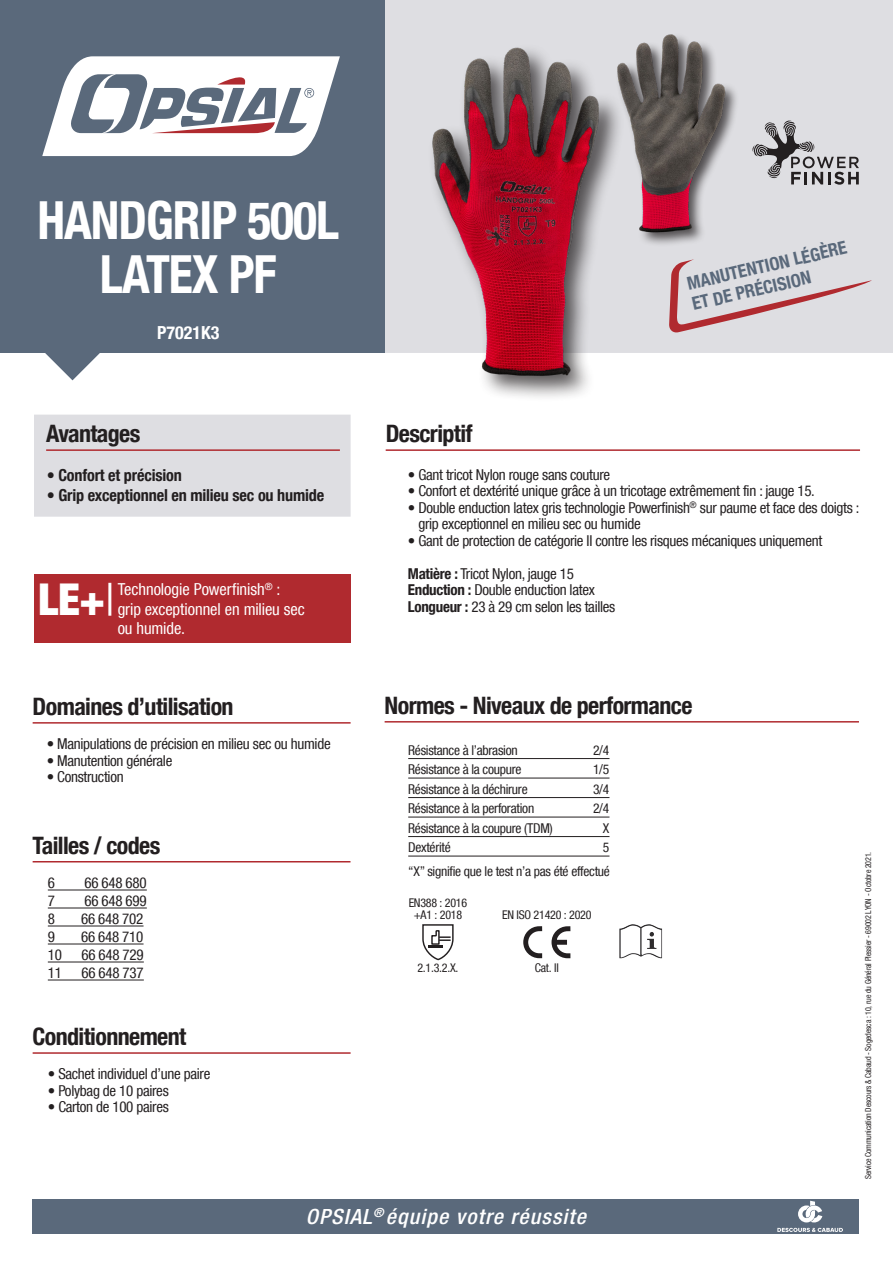
<style>
.page{position:relative;width:893px;height:1263px;background:#fff}
.page>*{position:absolute;margin:0;border:0;box-sizing:border-box;transform-origin:0 0}
.NOM_PRODUIT{font:700 condensed 52.5px/54px "Helvetica Neue LT Com";letter-spacing:-.02em;color:#fff;text-align:center;scale:.95 1}
.PLUS_PRODUIT_TXT{font:900 condensed 43.8px "Helvetica Neue LT Com";color:#fff}
.Titre_Noir{font:700 condensed 24px "Helvetica Neue LT Com";letter-spacing:-.025em;color:#231f20}
.t1{font:italic 500 condensed 21px "Helvetica Neue LT Com";letter-spacing:.05em;color:#fff;scale:1.05 1}
.virgule{font:700 condensed 18px/21px "Helvetica Neue LT Com";color:#5a697b}
.t2{font:700 condensed 18px "Helvetica Neue LT Com";color:#fff}
.PLUS_PRODUIT_TXT-2{font:condensed 16.5px/19.5px "Helvetica Neue LT Com";letter-spacing:-.005em;color:#fff}
.TEXTE_Gras{font:700 condensed 16.5px "Helvetica Neue LT Com";letter-spacing:-.01em;color:#231f20}
.Texte{font:condensed 15px/16.5px "Helvetica Neue LT Com";letter-spacing:-.02em;color:#231f20}
.tableau{font:condensed 15px "Helvetica Neue LT Com";letter-spacing:-.02em;color:#231f20}
.tableau-2{font:condensed 13.5px "Helvetica Neue LT Com";letter-spacing:-.02em;color:#231f20}
.t3{font:condensed 12px/12.8px "Helvetica Neue LT Com";letter-spacing:-.02em;color:#231f20;text-align:center}
.t4{font:condensed 8.25px "Helvetica Neue LT Com";letter-spacing:-.02em;color:#231f20;scale:.96 1}
.s1{font-weight:400}
.s2{font-weight:700}
</style>
<div class="page">
<div style="left:628px;top:0;width:265px;height:353px;background:#dedee2"></div>
<div style="left:34px;top:415px;width:317px;height:102px;background:#dedee2"></div>
<div style="left:0;top:0;width:385px;height:353px;background:#5a697b"></div>
<div style="left:33px;top:1199px;width:826px;height:34px;background:#5a697b"></div>
<svg style="left:45px;top:353px;width:55px;height:27px"></svg>
<svg style="left:777px;top:1228px;width:66px;height:4px"></svg>
<svg style="left:798px;top:1201px;width:24px;height:21px"></svg>
<svg style="left:42px;top:56px;width:298px;height:100px"></svg>
<hr style="left:408px;top:758px;width:201px;height:1px;background:#231f20">
<hr style="left:408px;top:778px;width:201px;height:1px;background:#231f20">
<hr style="left:408px;top:797px;width:201px;height:1px;background:#231f20">
<hr style="left:408px;top:817px;width:201px;height:1px;background:#231f20">
<hr style="left:408px;top:836px;width:201px;height:1px;background:#231f20">
<hr style="left:408px;top:856px;width:201px;height:1px;background:#231f20">
<hr style="left:386px;top:449px;width:474px;height:2px;background:#b02a2f">
<hr style="left:46px;top:449px;width:294px;height:2px;background:#b02a2f">
<hr style="left:33px;top:1052px;width:318px;height:2px;background:#b02a2f">
<hr style="left:385px;top:721px;width:474px;height:1px;background:#b02a2f">
<hr style="left:33px;top:722px;width:318px;height:2px;background:#b02a2f">
<hr style="left:33px;top:861px;width:317px;height:1px;background:#b02a2f">
<div style="left:34px;top:575px;width:317px;height:68px;background:#b02a2f"></div>
<hr style="left:48px;top:890px;width:99px;height:1px;background:#231f20">
<hr style="left:48px;top:908px;width:99px;height:1px;background:#231f20">
<hr style="left:48px;top:926px;width:96px;height:1px;background:#231f20">
<hr style="left:48px;top:944px;width:96px;height:1px;background:#231f20">
<hr style="left:48px;top:962px;width:96px;height:1px;background:#231f20">
<hr style="left:48px;top:980px;width:96px;height:1px;background:#231f20">
<img style="left:628px;top:11px;width:121px;height:249px">
<img style="left:385px;top:0;width:243px;height:397px">
<svg style="left:669px;top:259px;width:203px;height:75px;background:#d9cacf"></svg>
<svg style="left:752px;top:120px;width:107px;height:65px;background:#b2b1b5"></svg>
<svg style="left:422px;top:925px;width:32px;height:36px"></svg>
<svg style="left:523px;top:926px;width:48px;height:33px"></svg>
<img style="left:619px;top:924px;width:43px;height:34px">
<p class="NOM_PRODUIT" style="left:37px;top:193px;width:319px">HANDGRIP 500L<br>LATEX PF</p>
<p class="t2" style="left:157px;top:322px;width:64px">P7021K3</p>
<p class="Titre_Noir" style="left:46px;top:419px;width:96px">Avantages</p>
<p class="Titre_Noir" style="left:386px;top:419px;width:88px">Descriptif</p>
<p class="virgule" style="left:685px;top:274px;width:165px;rotate:-13deg">MANUTENTION LÉGÈRE<br>ET DE PRÉCISION</p>
<p class="TEXTE_Gras" style="left:47px;top:465px;width:137px">• Confort et précision</p>
<p class="TEXTE_Gras" style="left:47px;top:485px;width:279px">• Grip exceptionnel en milieu sec ou humide</p>
<p class="PLUS_PRODUIT_TXT" style="left:38px;top:573px;width:78px">LE+<span class="s1">|</span></p>
<p class="PLUS_PRODUIT_TXT-2" style="left:118px;top:580px;width:189px">Technologie Powerfinish<sup>®</sup> : grip exceptionnel en milieu sec ou humide.</p>
<p class="Titre_Noir" style="left:33px;top:692px;width:202px">Domaines d’utilisation</p>
<p class="Texte" style="left:47px;top:735px;width:285px">• Manipulations de précision en milieu sec ou humide</p>
<p class="Texte" style="left:47px;top:752px;width:127px">• Manutention générale</p>
<p class="Texte" style="left:47px;top:768px;width:78px">• Construction</p>
<p class="Titre_Noir" style="left:33px;top:831px;width:129px">Tailles / codes</p>
<p class="tableau" style="left:48px;top:874px;width:9px">6</p>
<p class="tableau" style="left:84px;top:874px;width:64px">66 648 680</p>
<p class="tableau" style="left:48px;top:892px;width:9px">7</p>
<p class="tableau" style="left:84px;top:892px;width:64px">66 648 699</p>
<p class="tableau" style="left:48px;top:910px;width:9px">8</p>
<p class="tableau" style="left:81px;top:910px;width:64px">66 648 702</p>
<p class="tableau" style="left:48px;top:928px;width:9px">9</p>
<p class="tableau" style="left:81px;top:928px;width:64px">66 648 710</p>
<p class="tableau" style="left:48px;top:946px;width:16px">10</p>
<p class="tableau" style="left:81px;top:946px;width:64px">66 648 729</p>
<p class="tableau" style="left:48px;top:964px;width:16px">11</p>
<p class="tableau" style="left:81px;top:964px;width:64px">66 648 737</p>
<p class="Titre_Noir" style="left:33px;top:1022px;width:155px">Conditionnement</p>
<p class="Texte" style="left:48px;top:1065px;width:164px">• Sachet individuel d’une paire</p>
<p class="Texte" style="left:48px;top:1082px;width:122px">• Polybag de 10 paires</p>
<p class="Texte" style="left:48px;top:1098px;width:123px">• Carton de 100 paires</p>
<p class="Texte" style="left:408px;top:466px;width:204px">• Gant tricot Nylon rouge sans couture</p>
<p class="Texte" style="left:408px;top:482px;width:408px">• Confort et dextérité unique grâce à un tricotage extrêmement fin : jauge 15.</p>
<p class="Texte" style="left:418px;top:499px;width:443px;text-indent:-10px">• Double enduction latex gris technologie Powerfinish<sup>®</sup> sur paume et face des doigts : grip exceptionnel en milieu sec ou humide</p>
<p class="Texte" style="left:408px;top:532px;width:416px">• Gant de protection de catégorie II contre les risques mécaniques uniquement</p>
<p class="Texte" style="left:408px;top:565px;width:168px"><span class="s2">Matière :</span> Tricot Nylon, jauge 15</p>
<p class="Texte" style="left:408px;top:581px;width:189px"><span class="s2">Enduction :</span> Double enduction latex</p>
<p class="Texte" style="left:408px;top:598px;width:209px"><span class="s2">Longueur :</span> 23 à 29 cm selon les tailles</p>
<p class="Titre_Noir" style="left:385px;top:691px;width:309px">Normes - Niveaux de performance</p>
<p class="tableau-2" style="left:408px;top:742px;width:111px">Résistance à l’abrasion</p>
<p class="tableau-2" style="left:593px;top:742px;width:18px">2/4</p>
<p class="tableau-2" style="left:408px;top:761px;width:115px">Résistance à la coupure</p>
<p class="tableau-2" style="left:593px;top:761px;width:18px">1/5</p>
<p class="tableau-2" style="left:408px;top:781px;width:121px">Résistance à la déchirure</p>
<p class="tableau-2" style="left:593px;top:781px;width:18px">3/4</p>
<p class="tableau-2" style="left:408px;top:800px;width:128px">Résistance à la perforation</p>
<p class="tableau-2" style="left:593px;top:800px;width:18px">2/4</p>
<p class="tableau-2" style="left:408px;top:820px;width:146px">Résistance à la coupure (TDM)</p>
<p class="tableau-2" style="left:603px;top:820px;width:8px">X</p>
<p class="tableau-2" style="left:408px;top:839px;width:44px">Dextérité</p>
<p class="tableau-2" style="left:603px;top:839px;width:8px">5</p>
<p class="tableau-2" style="left:408px;top:863px;width:203px">“X” signifie que le test n’a pas été effectué</p>
<p class="t3" style="left:409px;top:896px;width:60px">EN388 : 2016 +A1 : 2018</p>
<p class="t3" style="left:502px;top:909px;width:91px">EN ISO 21420 : 2020</p>
<p class="t3" style="left:417px;top:962px;width:43px">2.1.3.2.X.</p>
<p class="t3" style="left:535px;top:962px;width:25px">Cat. II</p>
<p class="t4" style="left:863px;top:1179px;width:343px;rotate:-90deg">Service Communication Descours &amp; Cabaud - Sogedesca : 10, rue du Général Plessier - 69002 LYON - Octobre 2021.</p>
<p class="t1" style="left:306px;top:1204px;width:268px">OPSIAL<sup>®</sup> équipe votre réussite</p>
</div>
